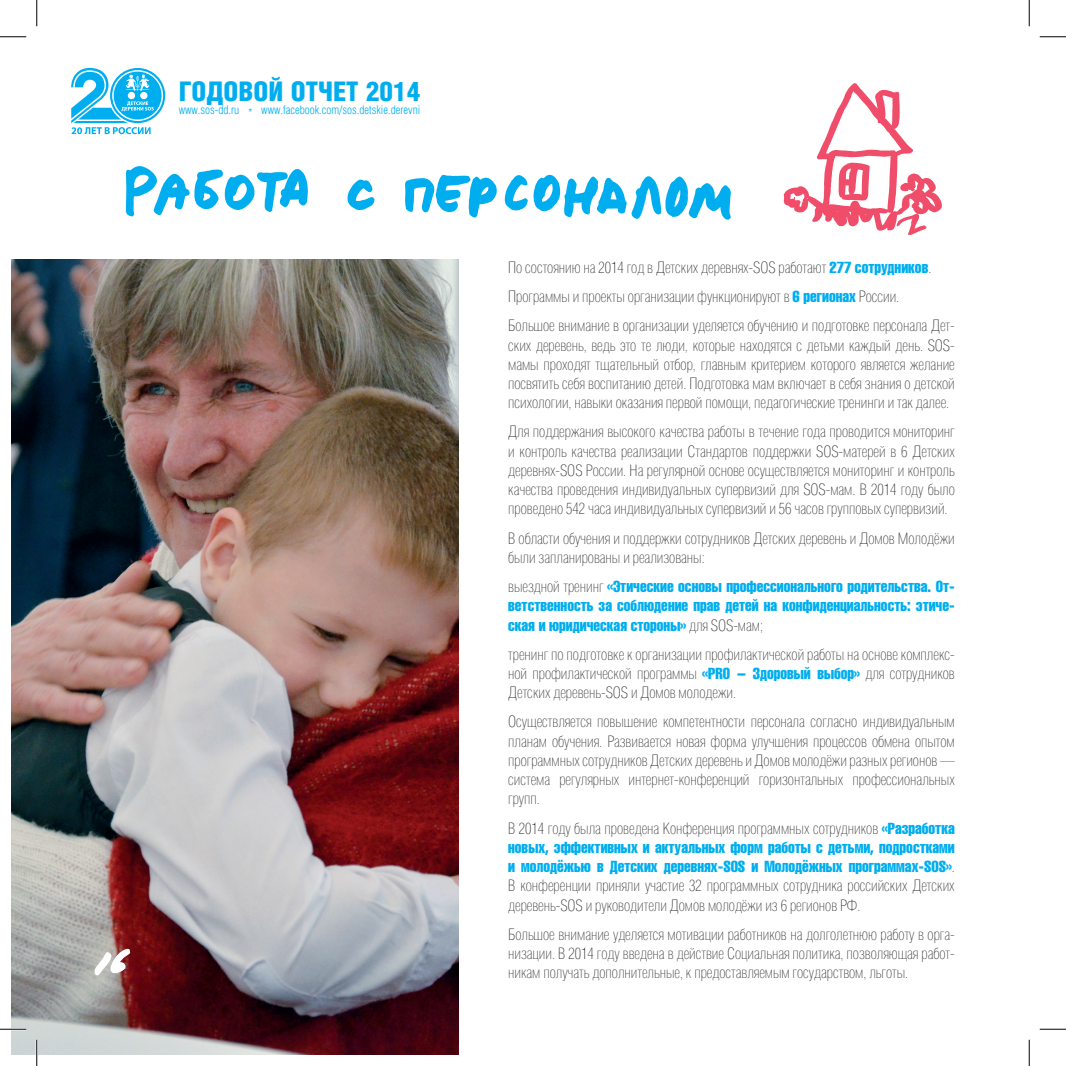
<style>
.page{position:relative;width:1066px;height:1066px;background:#fff}
.page>*{position:absolute;margin:0;border:0;box-sizing:border-box;transform-origin:0 0}
.t1{font:900 27.12px "Helios Cond";color:#00aeef}
.t2{font:100 15.75px/19.2px "Helios Cond";color:#231f20;text-align:justify}
.t3{font:15.75px/19.2px "Helios Compressed C";color:#00aeef;text-align:justify}
.t4{font:300 12.08px "Helios Cond";color:#00aeef}
.s1{font-family:"Helios Compressed C";font-weight:400;color:#00aeef}
.s2{font-family:"Helios Cond";font-weight:100;color:#231f20}
</style>
<div class="page">
<svg style="left:71px;top:68px;width:94px;height:66px"></svg>
<img style="left:12px;top:260px;width:446px;height:794px">
<svg style="left:126px;top:166px;width:182px;height:51px"></svg>
<svg style="left:347px;top:179px;width:27px;height:31px"></svg>
<svg style="left:504px;top:174px;width:227px;height:46px"></svg>
<svg style="left:405px;top:175px;width:92px;height:42px"></svg>
<svg style="left:783px;top:83px;width:159px;height:152px"></svg>
<svg style="left:94px;top:948px;width:36px;height:30px"></svg>
<hr style="left:0;top:1028px;width:26px;height:2px;background:#fff">
<hr style="left:36px;top:1039px;width:2px;height:27px;background:#fff">
<svg style="left:0;top:36px;width:26px;height:1px"></svg>
<svg style="left:1039px;top:36px;width:27px;height:1px"></svg>
<svg style="left:0;top:1029px;width:26px;height:1px"></svg>
<svg style="left:1039px;top:1029px;width:27px;height:1px"></svg>
<svg style="left:36px;top:0;width:1px;height:26px"></svg>
<svg style="left:36px;top:1039px;width:1px;height:27px"></svg>
<svg style="left:1029px;top:0;width:1px;height:26px"></svg>
<svg style="left:1029px;top:1039px;width:1px;height:27px"></svg>
<h1 class="t1" style="left:179px;top:76px;width:243px">ГОДОВОЙ ОТЧЕТ 2014</h1>
<p class="t4" style="left:179px;top:103px;width:243px">www.sos-dd.ru * www.facebook.com/sos.detskie.derevni</p>
<p class="t2" style="left:508px;top:253px;width:448px;line-height:29.2px;text-align:left">По состоянию на 2014 год в Детских деревнях-SOS работают <span class="s1">277 сотрудников</span>.<br>Программы и проекты организации функционируют в <span class="s1">6 регионах</span> России.<br>Большое внимание в организации уделяется обучению и подготовке персонала Дет-</p>
<p class="t2" style="left:508px;top:335px;width:448px">ских деревень, ведь это те люди, которые находятся с детьми каждый день. SOS&shy;мамы проходят тщательный отбор, главным критерием которого является желание посвятить себя воспитанию детей. Подготовка мам включает в себя знания о детской психологии, навыки оказания первой помощи, педагогические тренинги и так далее.</p>
<p class="t2" style="left:508px;top:422px;width:448px">Для поддержания высокого качества работы в течение года проводится мониторинг и контроль качества реализации Стандартов поддержки SOS-матерей в 6 Детских деревнях-SOS России. На регулярной основе осуществляется мониторинг и контроль качества проведения индивидуальных супервизий для SOS-мам. В 2014 году было проведено 542 часа индивидуальных супервизий и 56 часов групповых супервизий.</p>
<p class="t2" style="left:508px;top:528px;width:448px">В области обучения и поддержки сотрудников Детских деревень и Домов Молодёжи были запланированы и реализованы:</p>
<p class="t3" style="left:508px;top:576px;width:448px"><span class="s2">выездной тренинг</span> «Этические основы профессионального родительства. От&shy;ветственность за соблюдение прав детей на конфиденциальность: этиче&shy;ская и юридическая стороны» <span class="s2">для SOS-мам;</span></p>
<p class="t2" style="left:508px;top:644px;width:448px">тренинг по подготовке к организации профилактической работы на основе комплекс&shy;ной профилактической программы <span class="s1">«PRO – Здоровый выбор»</span> для сотрудников Детских деревень-SOS и Домов молодежи.</p>
<p class="t2" style="left:508px;top:712px;width:448px">Осуществляется повышение компетентности персонала согласно индивидуальным планам обучения. Развивается новая форма улучшения процессов обмена опытом программных сотрудников Детских деревень и Домов молодёжи разных регионов — система регулярных интернет-конференций горизонтальных профессиональных групп.</p>
<p class="t2" style="left:508px;top:818px;width:448px">В 2014 году была проведена Конференция программных сотрудников <span class="s1">«Разработка</span></p>
<p class="t3" style="left:508px;top:837px;width:448px">новых, эффективных и актуальных форм работы с детьми, подростками и молодёжью в Детских деревнях-SOS и Молодёжных программах-SOS»<span class="s2">.</span></p>
<p class="t2" style="left:508px;top:876px;width:448px">В конференции приняли участие 32 программных сотрудника российских Детских деревень-SOS и руководители Домов молодёжи из 6 регионов РФ.</p>
<p class="t2" style="left:508px;top:924px;width:448px">Большое внимание уделяется мотивации работников на долголетнюю работу в орга&shy;низации. В 2014 году введена в действие Социальная политика, позволяющая работ&shy;никам получать дополнительные, к предоставляемым государством, льготы.</p>
</div>
